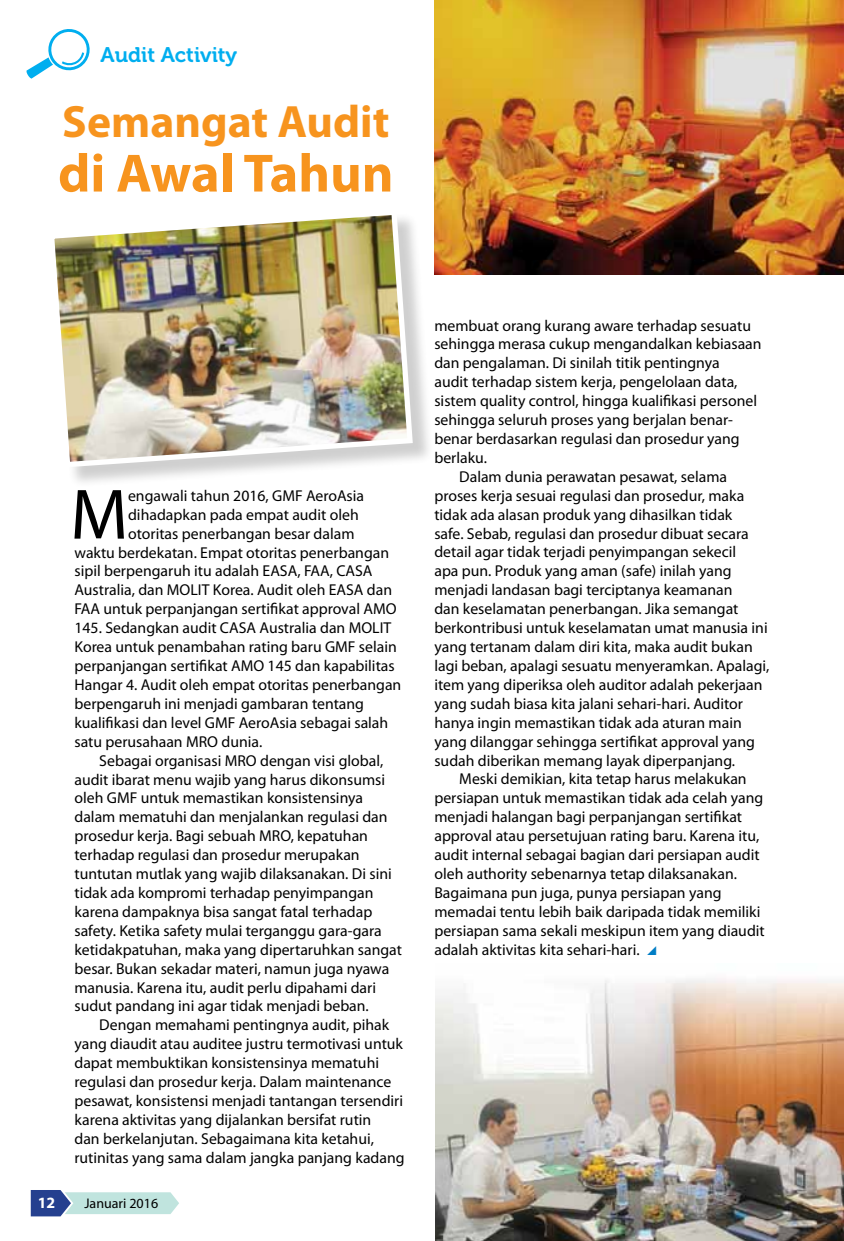
<style>
.page{position:relative;width:844px;height:1241px;background:#fff}
.page>*{position:absolute;margin:0;border:0;box-sizing:border-box;transform-origin:0 0}
.t1{font:71.75px "Myriad Pro";color:#000}
.t2{font:700 54.25px "Myriad Pro";color:#f7941e}
.t3{font:700 45.5px "Myriad Pro";color:#f7941e}
.t4{font:21px "Museo 700";color:#00aeef}
.t5{font:15.75px "Myriad Pro";color:#000}
.t6{font:700 15.75px "Myriad Pro";color:#fff}
.t7{font:14px "Myriad Pro";color:#000}
</style>
<div class="page">
<svg style="left:31px;top:1190px;width:148px;height:26px"></svg>
<svg style="left:26px;top:29px;width:64px;height:50px"></svg>
<div style="left:52px;top:213px;width:382px;height:275px;background:#000;opacity:.19"></div>
<img style="left:52px;top:213px;width:363px;height:257px">
<img style="left:434px;top:0;width:409px;height:275px">
<img style="left:435px;top:978px;width:408px;height:262px">
<h3 class="t4" style="left:100px;top:43px;width:138px">Audit Activity</h3>
<h3 class="t3" style="left:62px;top:92px;width:328px">Semangat Audit</h3>
<h2 class="t2" style="left:58px;top:138px;width:337px">di Awal Tahun</h2>
<h1 class="t1" style="left:70px;top:470px;width:59px">M</h1>
<p class="t5" style="left:128px;top:485px;width:237px">engawali tahun 2016, GMF AeroAsia</p>
<p class="t5" style="left:128px;top:504px;width:232px">dihadapkan pada empat audit oleh</p>
<p class="t5" style="left:128px;top:523px;width:228px">otoritas penerbangan besar dalam</p>
<p class="t5" style="left:74px;top:542px;width:316px">waktu berdekatan. Empat otoritas penerbangan</p>
<p class="t5" style="left:74px;top:561px;width:299px">sipil berpengaruh itu adalah EASA, FAA, CASA</p>
<p class="t5" style="left:74px;top:580px;width:319px">Australia, dan MOLIT Korea. Audit oleh EASA dan</p>
<p class="t5" style="left:74px;top:599px;width:323px">FAA untuk perpanjangan sertifikat approval AMO</p>
<p class="t5" style="left:74px;top:618px;width:318px">145. Sedangkan audit CASA Australia dan MOLIT</p>
<p class="t5" style="left:74px;top:637px;width:324px">Korea untuk penambahan rating baru GMF selain</p>
<p class="t5" style="left:74px;top:656px;width:322px">perpanjangan sertifikat AMO 145 dan kapabilitas</p>
<p class="t5" style="left:74px;top:674px;width:328px">Hangar 4. Audit oleh empat otoritas penerbangan</p>
<p class="t5" style="left:74px;top:693px;width:291px">berpengaruh ini menjadi gambaran tentang</p>
<p class="t5" style="left:74px;top:712px;width:315px">kualifikasi dan level GMF AeroAsia sebagai salah</p>
<p class="t5" style="left:74px;top:731px;width:189px">satu perusahaan MRO dunia.</p>
<p class="t5" style="left:99px;top:750px;width:285px">Sebagai organisasi MRO dengan visi global,</p>
<p class="t5" style="left:74px;top:769px;width:312px">audit ibarat menu wajib yang harus dikonsumsi</p>
<p class="t5" style="left:74px;top:788px;width:290px">oleh GMF untuk memastikan konsistensinya</p>
<p class="t5" style="left:74px;top:807px;width:314px">dalam mematuhi dan menjalankan regulasi dan</p>
<p class="t5" style="left:74px;top:826px;width:295px">prosedur kerja. Bagi sebuah MRO, kepatuhan</p>
<p class="t5" style="left:74px;top:845px;width:287px">terhadap regulasi dan prosedur merupakan</p>
<p class="t5" style="left:74px;top:863px;width:319px">tuntutan mutlak yang wajib dilaksanakan. Di sini</p>
<p class="t5" style="left:74px;top:882px;width:300px">tidak ada kompromi terhadap penyimpangan</p>
<p class="t5" style="left:74px;top:901px;width:299px">karena dampaknya bisa sangat fatal terhadap</p>
<p class="t5" style="left:74px;top:920px;width:309px">safety. Ketika safety mulai terganggu gara-gara</p>
<p class="t5" style="left:74px;top:939px;width:329px">ketidakpatuhan, maka yang dipertaruhkan sangat</p>
<p class="t5" style="left:74px;top:958px;width:316px">besar. Bukan sekadar materi, namun juga nyawa</p>
<p class="t5" style="left:74px;top:977px;width:303px">manusia. Karena itu, audit perlu dipahami dari</p>
<p class="t5" style="left:74px;top:996px;width:296px">sudut pandang ini agar tidak menjadi beban.</p>
<p class="t5" style="left:99px;top:1015px;width:291px">Dengan memahami pentingnya audit, pihak</p>
<p class="t5" style="left:74px;top:1034px;width:330px">yang diaudit atau auditee justru termotivasi untuk</p>
<p class="t5" style="left:74px;top:1052px;width:306px">dapat membuktikan konsistensinya mematuhi</p>
<p class="t5" style="left:74px;top:1071px;width:318px">regulasi dan prosedur kerja. Dalam maintenance</p>
<p class="t5" style="left:74px;top:1090px;width:330px">pesawat, konsistensi menjadi tantangan tersendiri</p>
<p class="t5" style="left:74px;top:1109px;width:298px">karena aktivitas yang dijalankan bersifat rutin</p>
<p class="t5" style="left:74px;top:1128px;width:301px">dan berkelanjutan. Sebagaimana kita ketahui,</p>
<p class="t5" style="left:74px;top:1147px;width:331px">rutinitas yang sama dalam jangka panjang kadang</p>
<p class="t6" style="left:38px;top:1192px;width:19px">12</p>
<p class="t7" style="left:84px;top:1194px;width:75px">Januari 2016</p>
<p class="t5" style="left:434px;top:315px;width:318px">membuat orang kurang aware terhadap sesuatu</p>
<p class="t5" style="left:434px;top:334px;width:328px">sehingga merasa cukup mengandalkan kebiasaan</p>
<p class="t5" style="left:434px;top:353px;width:287px">dan pengalaman. Di sinilah titik pentingnya</p>
<p class="t5" style="left:434px;top:372px;width:304px">audit terhadap sistem kerja, pengelolaan data,</p>
<p class="t5" style="left:434px;top:391px;width:324px">sistem quality control, hingga kualifikasi personel</p>
<p class="t5" style="left:434px;top:410px;width:300px">sehingga seluruh proses yang berjalan benar-</p>
<p class="t5" style="left:434px;top:429px;width:307px">benar berdasarkan regulasi dan prosedur yang</p>
<p class="t5" style="left:434px;top:448px;width:54px">berlaku.</p>
<p class="t5" style="left:459px;top:467px;width:269px">Dalam dunia perawatan pesawat, selama</p>
<p class="t5" style="left:434px;top:485px;width:311px">proses kerja sesuai regulasi dan prosedur, maka</p>
<p class="t5" style="left:434px;top:504px;width:299px">tidak ada alasan produk yang dihasilkan tidak</p>
<p class="t5" style="left:434px;top:523px;width:316px">safe. Sebab, regulasi dan prosedur dibuat secara</p>
<p class="t5" style="left:434px;top:542px;width:303px">detail agar tidak terjadi penyimpangan sekecil</p>
<p class="t5" style="left:434px;top:561px;width:299px">apa pun. Produk yang aman (safe) inilah yang</p>
<p class="t5" style="left:434px;top:580px;width:299px">menjadi landasan bagi terciptanya keamanan</p>
<p class="t5" style="left:434px;top:599px;width:305px">dan keselamatan penerbangan. Jika semangat</p>
<p class="t5" style="left:434px;top:618px;width:335px">berkontribusi untuk keselamatan umat manusia ini</p>
<p class="t5" style="left:434px;top:637px;width:320px">yang tertanam dalam diri kita, maka audit bukan</p>
<p class="t5" style="left:434px;top:656px;width:336px">lagi beban, apalagi sesuatu menyeramkan. Apalagi,</p>
<p class="t5" style="left:434px;top:674px;width:329px">item yang diperiksa oleh auditor adalah pekerjaan</p>
<p class="t5" style="left:434px;top:693px;width:310px">yang sudah biasa kita jalani sehari-hari. Auditor</p>
<p class="t5" style="left:434px;top:712px;width:309px">hanya ingin memastikan tidak ada aturan main</p>
<p class="t5" style="left:434px;top:731px;width:322px">yang dilanggar sehingga sertifikat approval yang</p>
<p class="t5" style="left:434px;top:750px;width:302px">sudah diberikan memang layak diperpanjang.</p>
<p class="t5" style="left:459px;top:769px;width:289px">Meski demikian, kita tetap harus melakukan</p>
<p class="t5" style="left:434px;top:788px;width:330px">persiapan untuk memastikan tidak ada celah yang</p>
<p class="t5" style="left:434px;top:807px;width:309px">menjadi halangan bagi perpanjangan sertifikat</p>
<p class="t5" style="left:434px;top:826px;width:326px">approval atau persetujuan rating baru. Karena itu,</p>
<p class="t5" style="left:434px;top:845px;width:327px">audit internal sebagai bagian dari persiapan audit</p>
<p class="t5" style="left:434px;top:863px;width:304px">oleh authority sebenarnya tetap dilaksanakan.</p>
<p class="t5" style="left:434px;top:882px;width:288px">Bagaimana pun juga, punya persiapan yang</p>
<p class="t5" style="left:434px;top:901px;width:327px">memadai tentu lebih baik daripada tidak memiliki</p>
<p class="t5" style="left:434px;top:920px;width:332px">persiapan sama sekali meskipun item yang diaudit</p>
<p class="t5" style="left:434px;top:939px;width:207px">adalah aktivitas kita sehari-hari.</p>
</div>
